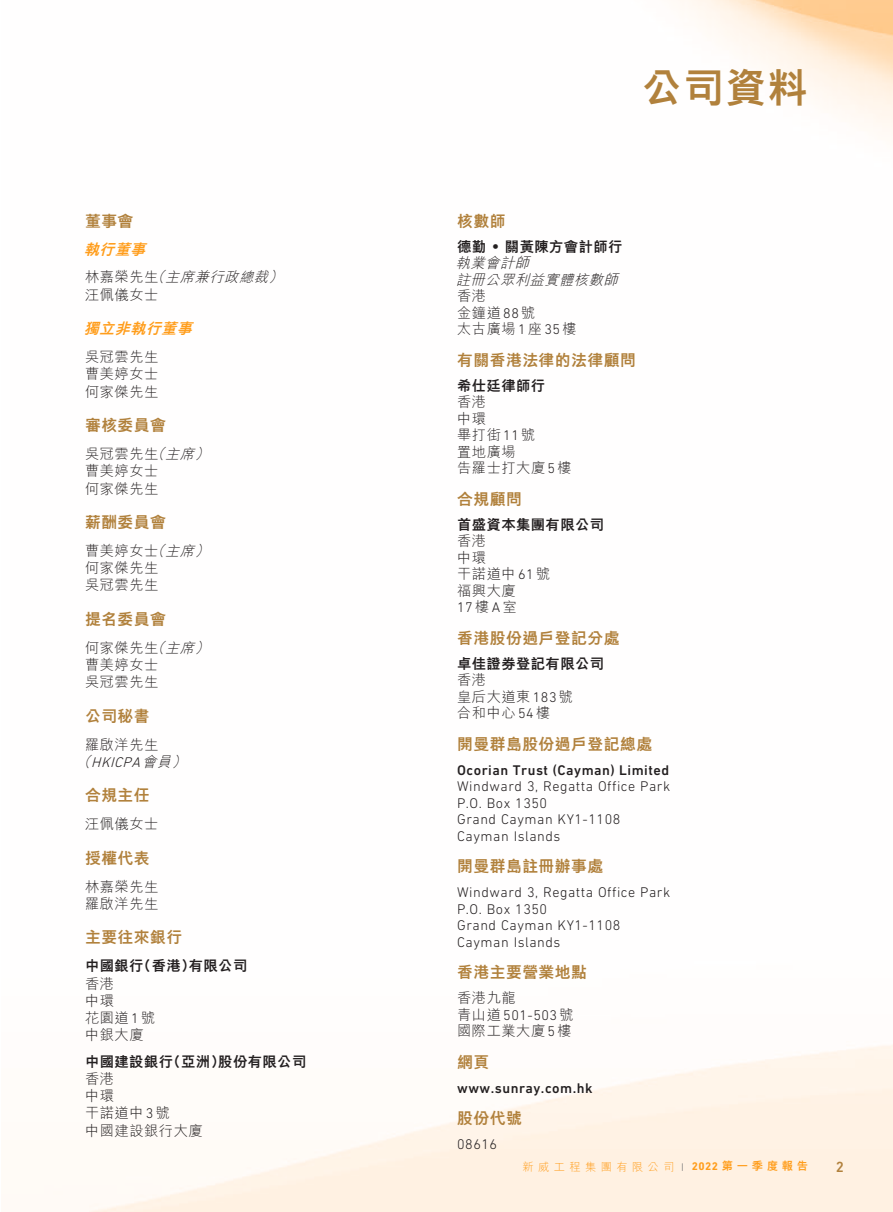
<style>
.page{position:relative;width:893px;height:1212px;background:#fff}
.page>*{position:absolute;margin:0;border:0;box-sizing:border-box;transform-origin:0 0}
.主標題{font:800 40.5px "M Hei HK";color:#b1813c}
._3__標題{font:800 15.75px "M Hei HK";letter-spacing:.035em;color:#b1813c}
._4__副標題{font:italic 800 15px "M Hei HK";color:#ff9d1b}
.t1{font:500 15px "DIN Next LT Pro";color:#b1813c}
._1__內文{font:300 14.25px "M Hei HK";letter-spacing:.035em;color:#231f20}
._1__內文-2{font:300 14.25px "DIN Next LT Pro";letter-spacing:.035em;color:#231f20}
._1__內文-3{font:800 14.25px "M Hei HK";letter-spacing:.035em;color:#231f20}
._1__內文-4{font:500 14.25px "DIN Next LT Pro";letter-spacing:.035em;color:#231f20}
._1__內文-5{font:italic 300 14.25px "M Hei HK";color:#231f20}
._1__內文-6{font:italic 300 14.25px "DIN Next LT Pro";color:#231f20}
.t2{font:800 11.25px "M Hei HK";letter-spacing:.33em;color:#ff9d1b}
.t3{font:300 11.25px "M Hei HK";letter-spacing:.39em;color:#ff9d1b}
.t4{font:300 7.5px "M Hei HK";color:#6c6d70}
.s1{font-family:"M Hei HK"}
.s2{font-family:"DIN Next LT Pro"}
.s3{font-family:"DIN Next LT Pro";font-weight:700}
</style>
<div class="page">
<p class="_3__標題" style="left:85px;top:213px;width:50px">董事會</p>
<p class="_4__副標題" style="left:84px;top:241px;width:67px">執行董事</p>
<p class="_1__內文-5" style="left:150px;top:270px;width:20px">（</p>
<p class="_1__內文-5" style="left:269px;top:270px;width:20px">(</p>
<p class="_1__內文" style="left:85px;top:270px;width:75px">林嘉榮先生</p>
<p class="_1__內文" style="left:85px;top:287px;width:75px">汪佩儀女士</p>
<p class="_4__副標題" style="left:84px;top:321px;width:114px">獨立非執行董事</p>
<p class="_1__內文" style="left:85px;top:350px;width:75px">吳冠雲先生</p>
<p class="_1__內文" style="left:85px;top:367px;width:75px">曹美婷女士</p>
<p class="_1__內文" style="left:85px;top:384px;width:75px">何家傑先生</p>
<p class="_3__標題" style="left:85px;top:417px;width:82px">審核委員會</p>
<p class="_1__內文-5" style="left:165px;top:270px;width:108px">主席兼行政總裁</p>
<p class="_1__內文-5" style="left:150px;top:446px;width:20px">（</p>
<p class="_1__內文-5" style="left:195px;top:446px;width:20px">(</p>
<p class="_1__內文" style="left:85px;top:446px;width:75px">吳冠雲先生</p>
<p class="_1__內文" style="left:85px;top:464px;width:75px">曹美婷女士</p>
<p class="_1__內文" style="left:85px;top:481px;width:75px">何家傑先生</p>
<p class="_3__標題" style="left:85px;top:514px;width:82px">薪酬委員會</p>
<p class="_1__內文-5" style="left:165px;top:446px;width:34px">主席</p>
<p class="_1__內文" style="left:85px;top:543px;width:75px">曹美婷女士</p>
<p class="_1__內文" style="left:85px;top:561px;width:75px">何家傑先生</p>
<p class="_1__內文" style="left:85px;top:578px;width:75px">吳冠雲先生</p>
<p class="_3__標題" style="left:85px;top:611px;width:82px">提名委員會</p>
<p class="_1__內文-5" style="left:150px;top:543px;width:20px">（</p>
<p class="_1__內文-5" style="left:195px;top:543px;width:20px">(</p>
<p class="_1__內文-5" style="left:165px;top:543px;width:34px">主席</p>
<p class="_1__內文-5" style="left:150px;top:640px;width:20px">（</p>
<p class="_1__內文-5" style="left:195px;top:640px;width:20px">(</p>
<p class="_1__內文" style="left:85px;top:640px;width:75px">何家傑先生</p>
<p class="_1__內文" style="left:85px;top:657px;width:75px">曹美婷女士</p>
<p class="_1__內文" style="left:85px;top:675px;width:75px">吳冠雲先生</p>
<p class="_3__標題" style="left:85px;top:708px;width:66px">公司秘書</p>
<p class="_1__內文" style="left:85px;top:737px;width:75px">羅啟洋先生</p>
<p class="_1__內文-5" style="left:165px;top:640px;width:34px">主席</p>
<p class="_1__內文-5" style="left:76px;top:754px;width:20px">（</p>
<p class="_3__標題" style="left:85px;top:788px;width:66px">合規主任</p>
<p class="_1__內文" style="left:85px;top:817px;width:75px">汪佩儀女士</p>
<p class="_3__標題" style="left:85px;top:850px;width:66px">授權代表</p>
<p class="_1__內文" style="left:85px;top:879px;width:75px">林嘉榮先生</p>
<p class="_1__內文" style="left:85px;top:896px;width:75px">羅啟洋先生</p>
<p class="_3__標題" style="left:85px;top:930px;width:99px">主要往來銀行</p>
<p class="_1__內文-5" style="left:172px;top:754px;width:20px">(</p>
<p class="_1__內文-6" style="left:91px;top:754px;width:85px">HKICPA<span class="s1">會員</span></p>
<p class="_1__內文-3" style="left:137px;top:959px;width:60px">（香港）</p>
<p class="_1__內文-3" style="left:189px;top:959px;width:60px">有限公司</p>
<p class="_1__內文-3" style="left:85px;top:959px;width:60px">中國銀行</p>
<p class="_1__內文" style="left:85px;top:976px;width:31px">香港</p>
<p class="_1__內文" style="left:85px;top:993px;width:31px">中環</p>
<p class="_1__內文" style="left:85px;top:1010px;width:72px">花園道<span class="s2">1</span>號</p>
<p class="_1__內文" style="left:85px;top:1028px;width:60px">中銀大廈</p>
<p class="_1__內文-3" style="left:218px;top:1054px;width:89px">股份有限公司</p>
<p class="_1__內文-3" style="left:85px;top:1054px;width:89px">中國建設銀行</p>
<p class="_1__內文" style="left:85px;top:1071px;width:31px">香港</p>
<p class="_1__內文" style="left:85px;top:1088px;width:31px">中環</p>
<p class="_1__內文" style="left:85px;top:1106px;width:87px">干諾道中<span class="s2">3</span>號</p>
<p class="_1__內文" style="left:85px;top:1123px;width:119px">中國建設銀行大廈</p>
<p class="_1__內文-3" style="left:166px;top:1054px;width:60px">（亞洲）</p>
<p class="主標題" style="left:642px;top:67px;width:168px">公司資料</p>
<p class="_3__標題" style="left:457px;top:213px;width:50px">核數師</p>
<p class="_1__內文-3" style="left:457px;top:239px;width:167px">德勤‧關黃陳方會計師行</p>
<p class="_1__內文-5" style="left:456px;top:256px;width:79px">執業會計師</p>
<p class="_1__內文-5" style="left:456px;top:272px;width:167px">註冊公眾利益實體核數師</p>
<p class="_1__內文" style="left:457px;top:289px;width:31px">香港</p>
<p class="_1__內文" style="left:457px;top:305px;width:80px">金鐘道<span class="s2">88</span>號</p>
<p class="_1__內文" style="left:457px;top:322px;width:121px">太古廣場<span class="s2">1</span>座<span class="s2">35</span>樓</p>
<p class="_3__標題" style="left:457px;top:352px;width:180px">有關香港法律的法律顧問</p>
<p class="_1__內文-3" style="left:457px;top:378px;width:89px">希仕廷律師行</p>
<p class="_1__內文" style="left:457px;top:395px;width:31px">香港</p>
<p class="_1__內文" style="left:457px;top:411px;width:31px">中環</p>
<p class="_1__內文" style="left:457px;top:428px;width:80px">畢打街<span class="s2">11</span>號</p>
<p class="_1__內文" style="left:457px;top:444px;width:60px">置地廣場</p>
<p class="_1__內文" style="left:457px;top:461px;width:116px">告羅士打大廈<span class="s2">5</span>樓</p>
<p class="_3__標題" style="left:457px;top:491px;width:66px">合規顧問</p>
<p class="_1__內文-3" style="left:457px;top:517px;width:148px">首盛資本集團有限公司</p>
<p class="_1__內文" style="left:457px;top:534px;width:31px">香港</p>
<p class="_1__內文" style="left:457px;top:550px;width:31px">中環</p>
<p class="_1__內文" style="left:457px;top:567px;width:95px">干諾道中<span class="s2">61</span>號</p>
<p class="_1__內文" style="left:457px;top:583px;width:60px">福興大廈</p>
<p class="_1__內文-2" style="left:457px;top:599px;width:61px">17<span class="s1">樓</span>A<span class="s1">室</span></p>
<p class="_3__標題" style="left:457px;top:630px;width:164px">香港股份過戶登記分處</p>
<p class="_1__內文-3" style="left:457px;top:656px;width:148px">卓佳證券登記有限公司</p>
<p class="_1__內文" style="left:457px;top:673px;width:31px">香港</p>
<p class="_1__內文" style="left:457px;top:689px;width:118px">皇后大道東<span class="s2">183</span>號</p>
<p class="_1__內文" style="left:457px;top:706px;width:95px">合和中心<span class="s2">54</span>樓</p>
<p class="_3__標題" style="left:457px;top:736px;width:197px">開曼群島股份過戶登記總處</p>
<p class="_1__內文-4" style="left:457px;top:762px;width:214px">Ocorian Trust (Cayman) Limited</p>
<p class="_1__內文-2" style="left:457px;top:778px;width:215px">Windward 3, Regatta Office Park</p>
<p class="_1__內文-2" style="left:457px;top:795px;width:92px">P O. . Box 1350</p>
<p class="_1__內文-2" style="left:457px;top:811px;width:165px">Grand Cayman KY1-1108</p>
<p class="_1__內文-2" style="left:457px;top:828px;width:105px">Cayman Islands</p>
<p class="_3__標題" style="left:457px;top:858px;width:148px">開曼群島註冊辦事處</p>
<p class="_1__內文-2" style="left:457px;top:884px;width:215px">Windward 3, Regatta Office Park</p>
<p class="_1__內文-2" style="left:457px;top:901px;width:92px">P O. . Box 1350</p>
<p class="_1__內文-2" style="left:457px;top:917px;width:165px">Grand Cayman KY1-1108</p>
<p class="_1__內文-2" style="left:457px;top:934px;width:105px">Cayman Islands</p>
<p class="_3__標題" style="left:457px;top:964px;width:131px">香港主要營業地點</p>
<p class="_1__內文" style="left:457px;top:991px;width:60px">香港九龍</p>
<p class="_1__內文-2" style="left:457px;top:1007px;width:118px"><span class="s1">青山道</span>501-503<span class="s1">號</span></p>
<p class="_1__內文" style="left:457px;top:1024px;width:116px">國際工業大廈<span class="s2">5</span>樓</p>
<p class="_3__標題" style="left:457px;top:1054px;width:34px">網頁</p>
<p class="_1__內文-4" style="left:457px;top:1080px;width:137px">www.sunray.com.hk</p>
<p class="_3__標題" style="left:457px;top:1110px;width:66px">股份代號</p>
<p class="_1__內文-2" style="left:457px;top:1136px;width:42px">08616</p>
<p class="t3" style="left:523px;top:1161px;width:153px">新威工程集團有限公司</p>
<p class="t4" style="left:679px;top:1163px;width:9px">｜</p>
<p class="t2" style="left:692px;top:1160px;width:117px"><span class="s3">2022</span>第一季度報告</p>
<p class="t1" style="left:836px;top:1158px;width:10px">2</p>
</div>
